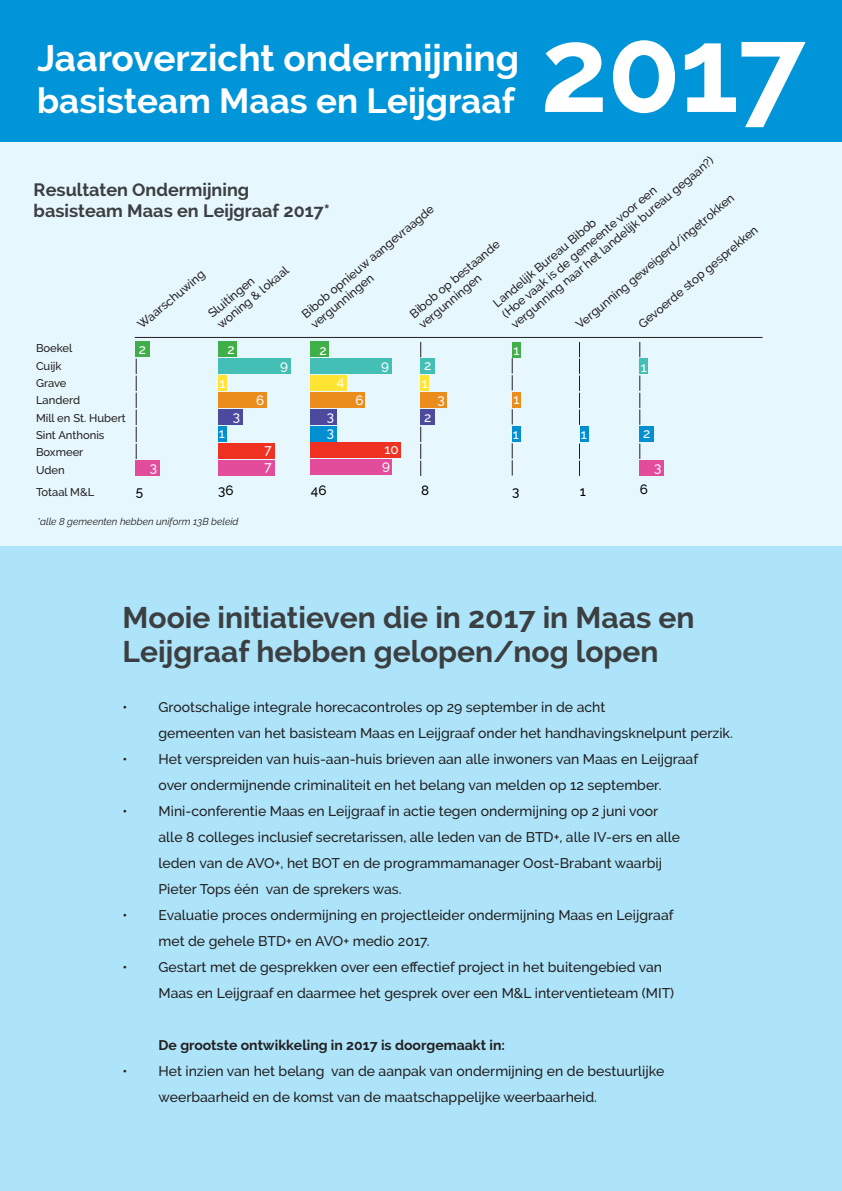
<style>
.page{position:relative;width:842px;height:1191px;background:#e6f7fd}
.page>*{position:absolute;margin:0;border:0;box-sizing:border-box;transform-origin:0 0}
.t1{font:700 120px "Raleway";color:#fff}
.t2{font:700 37px "Raleway";color:#fff}
.t3{font:700 35px "Raleway";color:#fff}
.t4{font:700 30px/34px "Raleway";color:#3c3f41}
.t5{font:700 18px/21.6px "Raleway";color:#3c3f41}
.t6{font:500 14px/26px "Raleway";color:#231f20}
.t7{font:700 14px "Raleway";color:#231f20}
.t8{font:500 13.4px/16.9px "Raleway";color:#fff}
.t9{font:500 13.4px "Raleway";color:#000}
.t10{font:500 12px/14px "Raleway";color:#231f20}
.t11{font:500 11.2px/17.4px "Raleway";color:#231f20}
.t12{font:italic 10px "Raleway";color:#231f20}
</style>
<div class="page">
<div style="left:0;top:0;width:842px;height:142px;background:#0095d9"></div>
<div style="left:135px;top:461px;width:25px;height:15px;background:#e34b9b"></div>
<div style="left:135px;top:342px;width:15px;height:15px;background:#40ae49"></div>
<div style="left:218px;top:460px;width:57px;height:15px;background:#e34b9b"></div>
<div style="left:218px;top:443px;width:57px;height:15px;background:#ef3122"></div>
<div style="left:218px;top:426px;width:8px;height:15px;background:#0090d2"></div>
<div style="left:218px;top:409px;width:24px;height:16px;background:#4b4a9f"></div>
<div style="left:218px;top:392px;width:48px;height:16px;background:#eb8d1d"></div>
<div style="left:218px;top:375px;width:8px;height:16px;background:#ffe434"></div>
<div style="left:218px;top:359px;width:73px;height:15px;background:#43bfb5"></div>
<div style="left:218px;top:342px;width:19px;height:15px;background:#40ae49"></div>
<div style="left:311px;top:459px;width:81px;height:16px;background:#e34b9b"></div>
<div style="left:311px;top:443px;width:90px;height:15px;background:#ef3122"></div>
<div style="left:311px;top:426px;width:26px;height:15px;background:#0090d2"></div>
<div style="left:311px;top:409px;width:26px;height:15px;background:#4b4a9f"></div>
<div style="left:311px;top:392px;width:54px;height:15px;background:#eb8d1d"></div>
<div style="left:311px;top:375px;width:36px;height:16px;background:#ffe434"></div>
<div style="left:311px;top:359px;width:81px;height:15px;background:#43bfb5"></div>
<div style="left:311px;top:342px;width:18px;height:15px;background:#40ae49"></div>
<div style="left:420px;top:358px;width:15px;height:15px;background:#43bfb5"></div>
<div style="left:512px;top:342px;width:8px;height:15px;background:#40ae49"></div>
<div style="left:512px;top:392px;width:8px;height:16px;background:#eb8d1d"></div>
<div style="left:580px;top:426px;width:8px;height:16px;background:#0090d2"></div>
<div style="left:640px;top:460px;width:24px;height:16px;background:#e34b9b"></div>
<div style="left:640px;top:358px;width:8px;height:16px;background:#43bfb5"></div>
<hr style="left:135px;top:337px;width:628px;height:1px;background:#231f20">
<div style="left:0;top:546px;width:842px;height:645px;background:#ade4f9"></div>
<svg style="left:136px;top:359px;width:1px;height:100px"></svg>
<svg style="left:420px;top:375px;width:1px;height:101px"></svg>
<div style="left:420px;top:376px;width:8px;height:15px;background:#ffe434"></div>
<div style="left:420px;top:392px;width:26px;height:15px;background:#eb8d1d"></div>
<div style="left:420px;top:409px;width:15px;height:15px;background:#4b4a9f"></div>
<svg style="left:512px;top:409px;width:1px;height:15px"></svg>
<svg style="left:512px;top:443px;width:1px;height:32px"></svg>
<svg style="left:512px;top:358px;width:1px;height:32px"></svg>
<svg style="left:420px;top:342px;width:1px;height:15px"></svg>
<svg style="left:579px;top:443px;width:1px;height:33px"></svg>
<svg style="left:579px;top:342px;width:1px;height:83px"></svg>
<svg style="left:639px;top:443px;width:1px;height:16px"></svg>
<svg style="left:639px;top:375px;width:1px;height:50px"></svg>
<svg style="left:639px;top:342px;width:1px;height:15px"></svg>
<div style="left:639px;top:426px;width:15px;height:16px;background:#0090d2"></div>
<div style="left:512px;top:426px;width:8px;height:16px;background:#0090d2"></div>
<h2 class="t2" style="left:37px;top:37px;width:484px">Jaaroverzicht ondermijning</h2>
<h3 class="t3" style="left:37px;top:80px;width:479px">basisteam Maas en Leijgraaf</h3>
<h1 class="t1" style="left:540px;top:1px;width:267px">2017</h1>
<p class="t10" style="left:490px;top:299px;width:262px;rotate:-40deg">Landelijk Bureau Bibob<br>(Hoe vaak is de gemeente voor een vergunning naar het landelijk bureau gegaan?)</p>
<p class="t8" style="left:513px;top:341px;width:8px">1</p>
<p class="t5" style="left:34px;top:179px;width:298px">Resultaten Ondermijning basisteam Maas en Leijgraaf 2017*</p>
<p class="t10" style="left:573px;top:321px;width:204px;rotate:-40deg">Vergunning geweigerd/ingetrokken</p>
<p class="t10" style="left:299px;top:310px;width:170px;rotate:-40deg">Bibob opnieuw aangevraagde vergunningen</p>
<p class="t8" style="left:320px;top:341px;width:9px">2</p>
<p class="t8" style="left:381px;top:357px;width:9px">9</p>
<p class="t8" style="left:337px;top:373px;width:9px">4</p>
<p class="t8" style="left:355px;top:392px;width:10px">6</p>
<p class="t8" style="left:327px;top:408px;width:9px;line-height:16.3px">3<br>3</p>
<p class="t8" style="left:382px;top:442px;width:18px;line-height:15.7px">10<br>9</p>
<p class="t10" style="left:635px;top:320px;width:153px;rotate:-40deg">Gevoerde stop gesprekken</p>
<p class="t10" style="left:407px;top:310px;width:115px;rotate:-40deg">Bibob op bestaande vergunningen</p>
<p class="t8" style="left:424px;top:357px;width:9px">2</p>
<p class="t10" style="left:205px;top:310px;width:91px;rotate:-40deg">Sluitingen woning &amp; lokaal</p>
<p class="t8" style="left:228px;top:341px;width:9px">2</p>
<p class="t8" style="left:280px;top:356px;width:9px">9</p>
<p class="t8" style="left:220px;top:375px;width:8px">1</p>
<p class="t8" style="left:256px;top:392px;width:10px">6</p>
<p class="t8" style="left:233px;top:408px;width:9px">3</p>
<p class="t8" style="left:219px;top:425px;width:8px">1</p>
<p class="t8" style="left:265px;top:441px;width:9px">7<br>7</p>
<p class="t10" style="left:135px;top:321px;width:85px;rotate:-40deg">Waarschuwing</p>
<p class="t11" style="left:36px;top:339px;width:91px">Boekel<br>Cuijk<br>Grave<br>Landerd<br>Mill en St. Hubert<br>Sint Anthonis<br>Boxmeer<br>Uden</p>
<p class="t11" style="left:36px;top:483px;width:60px">Totaal M&amp;L</p>
<p class="t8" style="left:139px;top:341px;width:9px">2</p>
<p class="t8" style="left:641px;top:359px;width:8px">1</p>
<p class="t8" style="left:422px;top:375px;width:8px">1</p>
<p class="t8" style="left:437px;top:390px;width:9px">3</p>
<p class="t8" style="left:513px;top:391px;width:8px">1</p>
<p class="t8" style="left:424px;top:408px;width:9px">2</p>
<p class="t8" style="left:513px;top:425px;width:8px">1</p>
<p class="t8" style="left:643px;top:425px;width:9px">2</p>
<p class="t8" style="left:581px;top:425px;width:8px">1</p>
<p class="t8" style="left:654px;top:458px;width:9px">3</p>
<p class="t8" style="left:150px;top:458px;width:9px">3</p>
<p class="t9" style="left:136px;top:483px;width:9px">5</p>
<p class="t9" style="left:218px;top:483px;width:17px">36</p>
<p class="t9" style="left:311px;top:483px;width:17px">46</p>
<p class="t9" style="left:421px;top:483px;width:10px">8</p>
<p class="t9" style="left:512px;top:483px;width:9px">3</p>
<p class="t9" style="left:580px;top:483px;width:8px">1</p>
<p class="t9" style="left:640px;top:481px;width:10px">6</p>
<p class="t12" style="left:37px;top:515px;width:203px">*alle 8 gemeenten hebben uniform 13B beleid</p>
<h3 class="t4" style="left:123px;top:600px;width:574px">Mooie initiatieven die in 2017 in Maas en<br>Leijgraaf hebben gelopen/nog lopen</h3>
<p class="t6" style="left:159px;top:694px;width:576px;text-indent:-36px">• Grootschalige integrale horecacontroles op 29 september in de acht<br>gemeenten van het basisteam Maas en Leijgraaf onder het handhavingsknelpunt perzik.</p>
<p class="t6" style="left:123px;top:746px;width:577px;text-align:center">• Het verspreiden van huis-aan-huis brieven aan alle inwoners van Maas en Leijgraaf over ondermijnende criminaliteit en het belang van melden op 12 september.</p>
<p class="t6" style="left:159px;top:798px;width:523px;text-indent:-36px">• Mini-conferentie Maas en Leijgraaf in actie tegen ondermijning op 2 juni voor alle 8 colleges inclusief secretarissen, alle leden van de BTD+, alle IV-ers en alle leden van de AVO+, het BOT en de programmamanager Oost-Brabant waarbij Pieter Tops één van de sprekers was.</p>
<p class="t6" style="left:159px;top:902px;width:516px;text-indent:-36px">• Evaluatie proces ondermijning en projectleider ondermijning Maas en Leijgraaf met de gehele BTD+ en AVO+ medio 2017.</p>
<p class="t6" style="left:159px;top:954px;width:517px;text-indent:-36px">• Gestart met de gesprekken over een effectief project in het buitengebied van<br>Maas en Leijgraaf en daarmee het gesprek over een M&amp;L interventieteam (MIT)</p>
<p class="t7" style="left:159px;top:1037px;width:348px">De grootste ontwikkeling in 2017 is doorgemaakt in:</p>
<p class="t6" style="left:159px;top:1058px;width:507px;text-indent:-36px">• Het inzien van het belang van de aanpak van ondermijning en de bestuurlijke weerbaarheid en de komst van de maatschappelijke weerbaarheid.</p>
</div>
